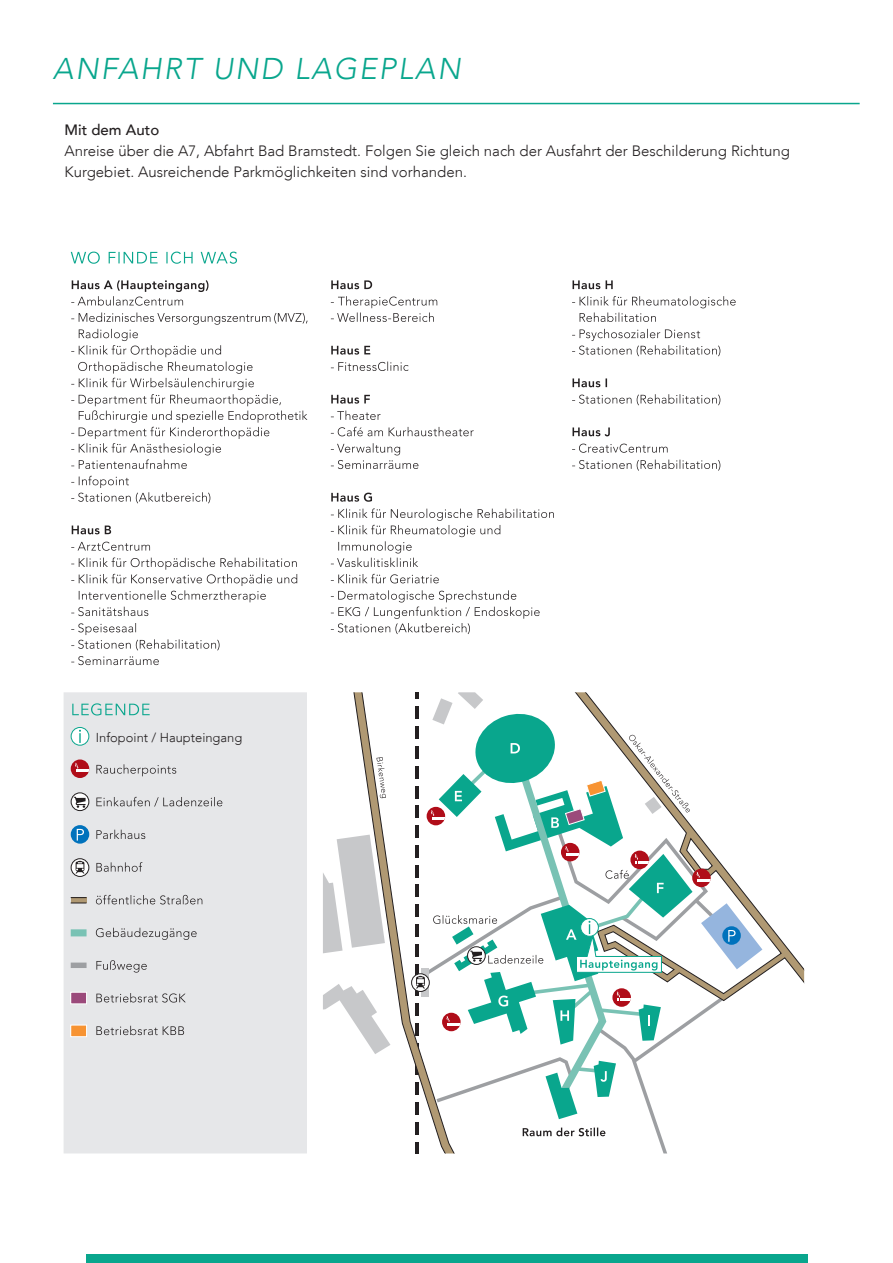
<style>
.page{position:relative;width:893px;height:1263px;background:#fff}
.page>*{position:absolute;margin:0;border:0;box-sizing:border-box;transform-origin:0 0}
.t1{font:300 30px "Avenir";color:#09a68d}
.t2{font:300 15px/21px "Avenir";color:#231f20}
.t3{font:500 15px "Avenir";color:#231f20}
.t4{font:300 12.9px "Avenir";color:#231f20}
</style>
<div class="page">
<hr style="left:53px;top:103px;width:807px;height:1px;background:#09a68d">
<svg style="left:323px;top:837px;width:27px;height:116px"></svg>
<svg style="left:323px;top:984px;width:27px;height:32px"></svg>
<svg style="left:350px;top:692px;width:454px;height:373px"></svg>
<svg style="left:412px;top:974px;width:17px;height:17px"></svg>
<div style="left:411px;top:973px;width:19px;height:19px;border:1px solid #231f20;border-radius:50%"></div>
<svg style="left:376px;top:757px;width:10px;height:41px"></svg>
<div style="left:64px;top:692px;width:243px;height:461px;background:#e6e7e9"></div>
<svg style="left:71px;top:252px;width:166px;height:12px"></svg>
<svg style="left:72px;top:703px;width:78px;height:12px"></svg>
<svg style="left:71px;top:656px;width:88px;height:9px"></svg>
<svg style="left:71px;top:623px;width:149px;height:27px"></svg>
<svg style="left:71px;top:557px;width:226px;height:59px"></svg>
<svg style="left:71px;top:542px;width:79px;height:9px"></svg>
<svg style="left:72px;top:525px;width:39px;height:9px"></svg>
<svg style="left:71px;top:476px;width:139px;height:27px"></svg>
<svg style="left:71px;top:312px;width:237px;height:157px"></svg>
<svg style="left:71px;top:280px;width:137px;height:26px"></svg>
<svg style="left:96px;top:1026px;width:88px;height:9px"></svg>
<svg style="left:96px;top:993px;width:90px;height:9px"></svg>
<svg style="left:96px;top:960px;width:51px;height:12px"></svg>
<svg style="left:96px;top:928px;width:101px;height:12px"></svg>
<svg style="left:96px;top:895px;width:106px;height:9px"></svg>
<svg style="left:96px;top:862px;width:46px;height:10px"></svg>
<svg style="left:96px;top:830px;width:49px;height:9px"></svg>
<svg style="left:96px;top:797px;width:126px;height:10px"></svg>
<svg style="left:96px;top:764px;width:80px;height:12px"></svg>
<div style="left:71px;top:759px;width:18px;height:19px;background:#b00d19;border-radius:50%"></div>
<svg style="left:75px;top:763px;width:14px;height:9px"></svg>
<div style="left:71px;top:727px;width:18px;height:18px;background:#fff;border-radius:50%"></div>
<div style="left:71px;top:727px;width:18px;height:19px;border:1px solid #09a68d;border-radius:50%"></div>
<svg style="left:79px;top:730px;width:2px;height:13px"></svg>
<svg style="left:71px;top:825px;width:18px;height:19px"></svg>
<svg style="left:77px;top:829px;width:7px;height:11px"></svg>
<div style="left:71px;top:929px;width:16px;height:7px;background:#79c2b4"></div>
<div style="left:71px;top:962px;width:16px;height:6px;background:#9d9fa2"></div>
<svg style="left:71px;top:897px;width:16px;height:6px"></svg>
<svg style="left:71px;top:859px;width:18px;height:17px"></svg>
<div style="left:71px;top:858px;width:18px;height:19px;border:1px solid #231f20;border-radius:50%"></div>
<svg style="left:75px;top:861px;width:10px;height:12px"></svg>
<div style="left:71px;top:992px;width:16px;height:12px;background:#9b4a7b"></div>
<div style="left:70px;top:992px;width:17px;height:12px;border:1px solid #fff"></div>
<div style="left:71px;top:1025px;width:16px;height:12px;background:#f79332"></div>
<div style="left:70px;top:1025px;width:17px;height:12px;border:1px solid #fff"></div>
<svg style="left:71px;top:793px;width:18px;height:17px"></svg>
<div style="left:71px;top:792px;width:18px;height:19px;border:1px solid #231f20;border-radius:50%"></div>
<svg style="left:74px;top:797px;width:12px;height:11px"></svg>
<svg style="left:415px;top:692px;width:347px;height:461px"></svg>
<svg style="left:331px;top:590px;width:209px;height:44px"></svg>
<svg style="left:331px;top:574px;width:108px;height:9px"></svg>
<svg style="left:331px;top:508px;width:223px;height:59px"></svg>
<svg style="left:331px;top:493px;width:41px;height:9px"></svg>
<svg style="left:331px;top:443px;width:87px;height:26px"></svg>
<svg style="left:331px;top:427px;width:143px;height:9px"></svg>
<svg style="left:331px;top:411px;width:50px;height:9px"></svg>
<svg style="left:331px;top:395px;width:39px;height:9px"></svg>
<svg style="left:331px;top:361px;width:78px;height:10px"></svg>
<svg style="left:331px;top:346px;width:39px;height:9px"></svg>
<svg style="left:331px;top:296px;width:106px;height:26px"></svg>
<svg style="left:331px;top:280px;width:41px;height:9px"></svg>
<svg style="left:572px;top:460px;width:148px;height:11px"></svg>
<svg style="left:572px;top:444px;width:96px;height:9px"></svg>
<svg style="left:572px;top:427px;width:38px;height:9px"></svg>
<svg style="left:572px;top:394px;width:148px;height:11px"></svg>
<svg style="left:572px;top:378px;width:35px;height:9px"></svg>
<svg style="left:572px;top:329px;width:148px;height:27px"></svg>
<svg style="left:572px;top:296px;width:164px;height:26px"></svg>
<svg style="left:572px;top:280px;width:41px;height:9px"></svg>
<div style="left:86px;top:1255px;width:721px;height:8px;background:#09a68d"></div>
<h1 class="t1" style="left:53px;top:51px;width:414px">ANFAHRT UND LAGEPLAN</h1>
<p class="t3" style="left:65px;top:121px;width:96px">Mit dem Auto</p>
<p class="t2" style="left:65px;top:140px;width:727px">Anreise über die A7, Abfahrt Bad Bramstedt. Folgen Sie gleich nach der Ausfahrt der Beschilderung Richtung<br>Kurgebiet. Ausreichende Parkmöglichkeiten sind vorhanden.</p>
<p class="t4" style="left:96px;top:730px;width:148px">Infopoint / Haupteingang</p>
</div>
